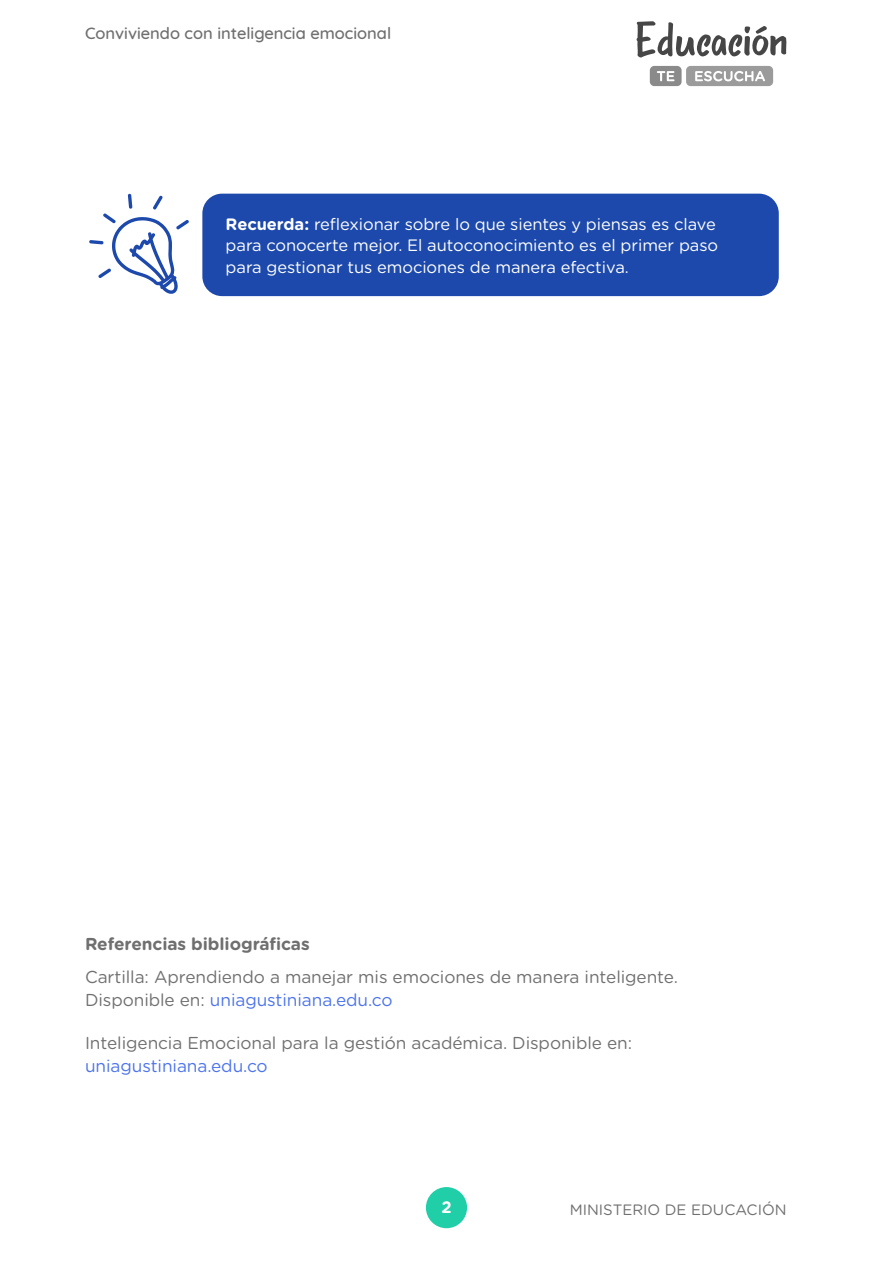
<style>
.page{position:relative;width:893px;height:1263px;background:#fff}
.page>*{position:absolute;margin:0;border:0;box-sizing:border-box;transform-origin:0 0}
.Cuerpo_de_texto_ETE{font:17.25px/22.5px "Gotham Rounded";letter-spacing:-.005em;color:#707070}
.Cuerpo_de_texto_ETE-2{font:700 17.25px "Gotham Rounded";letter-spacing:-.005em;color:#706f6f}
.Cuerpo_de_texto_ETE-3{font:16.5px/21.3px "Gotham Rounded";letter-spacing:-.005em;color:#fff}
.t1{font:500 16.5px "Quicksand";color:#706f6f}
.t2{font:700 16.5px "Gotham Rounded";color:#fff}
.t3{font:15px "Gotham Rounded";color:#706f6f}
.s1{font-weight:700}
.s2{color:#4d74ec}
</style>
<div class="page">
<div style="left:426px;top:1187px;width:41px;height:41px;background:#20cea8;border-radius:50%"></div>
<svg style="left:637px;top:21px;width:150px;height:36px"></svg>
<div style="left:686px;top:66px;width:87px;height:20px;background:#9b9b9b;border-radius:4px"></div>
<svg style="left:695px;top:71px;width:70px;height:10px"></svg>
<div style="left:650px;top:66px;width:32px;height:20px;background:#8a8a8a;border-radius:4px"></div>
<svg style="left:657px;top:71px;width:17px;height:10px"></svg>
<div style="left:202px;top:194px;width:577px;height:102px;background:#1c49ab;border-radius:20px"></div>
<svg style="left:89px;top:194px;width:100px;height:100px"></svg>
<p class="t1" style="left:85px;top:19px;width:308px">Conviviendo con inteligencia emocional</p>
<p class="Cuerpo_de_texto_ETE-3" style="left:226px;top:213px;width:494px"><span class="s1">Recuerda:</span> reflexionar sobre lo que sientes y piensas es clave para conocerte mejor. El autoconocimiento es el primer paso para gestionar tus emociones de manera efectiva.</p>
<p class="Cuerpo_de_texto_ETE-2" style="left:85px;top:931px;width:226px">Referencias bibliográficas</p>
<p class="Cuerpo_de_texto_ETE" style="left:85px;top:965px;width:594px">Cartilla: Aprendiendo a manejar mis emociones de manera inteligente.<br>Disponible en: <span class="s2">uniagustiniana.edu.co</span></p>
<p class="Cuerpo_de_texto_ETE" style="left:85px;top:1031px;width:549px">Inteligencia Emocional para la gestión académica. Disponible en: <span class="s2">uniagustiniana.edu.co</span></p>
<p class="t2" style="left:441px;top:1195px;width:12px">2</p>
<p class="t3" style="left:570px;top:1199px;width:218px">MINISTERIO DE EDUCACIÓN</p>
</div>
